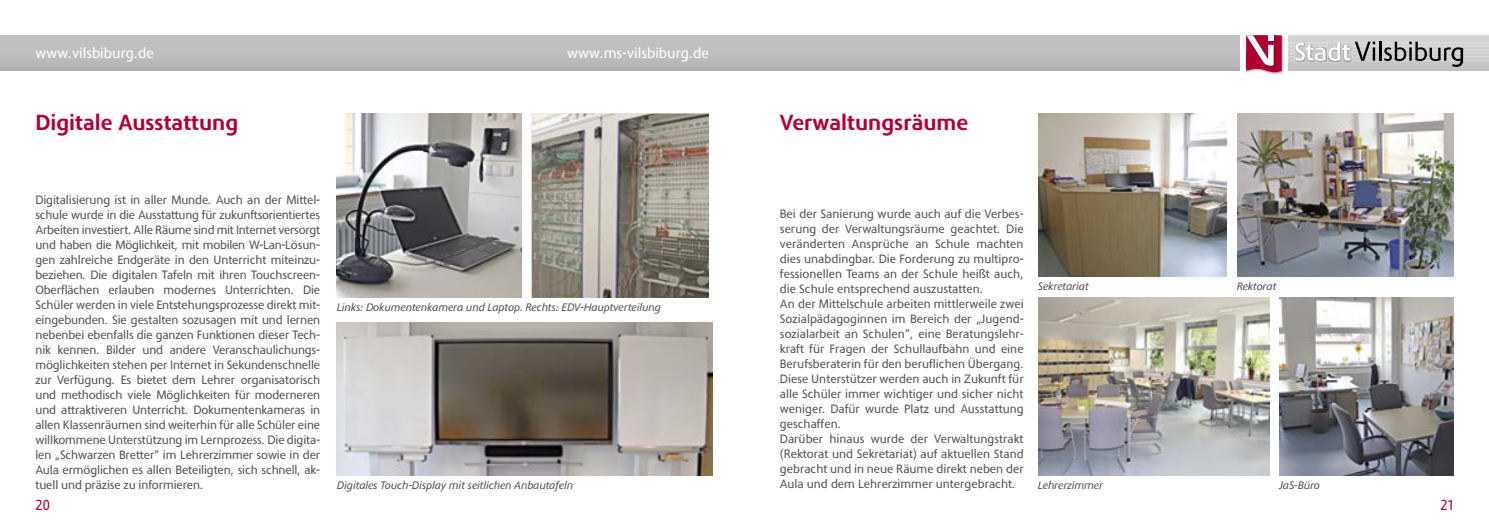
<style>
.page{position:relative;width:1489px;height:525px;background:#fff}
.page>*{position:absolute;margin:0;border:0;box-sizing:border-box;transform-origin:0 0}
.t1{font:700 22.5px "Phoenica";color:#b00033}
.t2{font:15px "Phoenica";color:#fff}
.t3{font:15px "Phoenica";color:#b00033}
.t4{font:12.5px/15px "Phoenica";color:#555;text-align:justify}
.t5{font:italic 11.25px "Phoenica";letter-spacing:-.01em;color:#555}
</style>
<div class="page">
<img style="left:337px;top:113px;width:184px;height:185px">
<img style="left:337px;top:322px;width:375px;height:153px">
<img style="left:1237px;top:113px;width:216px;height:163px">
<img style="left:1038px;top:113px;width:188px;height:163px">
<img style="left:1038px;top:298px;width:231px;height:177px">
<img style="left:531px;top:113px;width:178px;height:185px">
<img style="left:1279px;top:298px;width:174px;height:177px">
<div style="left:0;top:35px;width:744px;height:36px;background:#bfbfbf"></div>
<div style="left:744px;top:35px;width:495px;height:36px;background:#bfbfbf"></div>
<hr style="left:1287px;top:35px;width:201px;height:2px;background:#d6d6d6">
<hr style="left:1287px;top:37px;width:201px;height:1px;background:#d5d5d5">
<hr style="left:1287px;top:38px;width:201px;height:2px;background:#d4d4d4">
<hr style="left:1287px;top:40px;width:201px;height:1px;background:#d3d3d3">
<hr style="left:1287px;top:67px;width:201px;height:2px;background:#c3c3c3">
<hr style="left:1287px;top:69px;width:201px;height:1px;background:#c2c2c2">
<hr style="left:1287px;top:70px;width:201px;height:1px;background:#c1c1c1">
<svg style="left:1288px;top:41px;width:200px;height:26px;background:#b4b4b4"></svg>
<img style="left:1246px;top:35px;width:37px;height:39px">
<svg style="left:1245px;top:35px;width:36px;height:37px"></svg>
<p class="t2" style="left:35px;top:45px;width:120px">www.vilsbiburg.de</p>
<p class="t2" style="left:567px;top:45px;width:143px">www.ms-vilsbiburg.de</p>
<h1 class="t1" style="left:35px;top:109px;width:204px">Digitale Ausstattung</h1>
<p class="t4" style="left:35px;top:193px;width:286px">Digitalisierung ist in aller Munde. Auch an der Mittel&shy;schule wurde in die Ausstattung für zukunftsorientiertes Arbeiten investiert. Alle Räume sind mit Internet versorgt und haben die Möglichkeit, mit mobilen W-Lan-Lösun&shy;gen zahlreiche Endgeräte in den Unterricht miteinzu&shy;beziehen. Die digitalen Tafeln mit ihren Touchscreen-Oberflächen erlauben modernes Unterrichten. Die Schüler werden in viele Entstehungsprozesse direkt mit&shy;eingebunden. Sie gestalten sozusagen mit und lernen nebenbei ebenfalls die ganzen Funktionen dieser Tech&shy;nik kennen. Bilder und andere Veranschaulichungs&shy;möglichkeiten stehen per Internet in Sekundenschnelle zur Verfügung. Es bietet dem Lehrer organisatorisch und methodisch viele Möglichkeiten für moderneren und attraktiveren Unterricht. Dokumentenkameras in allen Klassenräumen sind weiterhin für alle Schüler eine willkommene Unterstützung im Lernprozess. Die digita&shy;len „Schwarzen Bretter“ im Lehrerzimmer sowie in der Aula ermöglichen es allen Beteiligten, sich schnell, ak&shy;tuell und präzise zu informieren.</p>
<p class="t5" style="left:337px;top:301px;width:326px">Links: Dokumentenkamera und Laptop. Rechts: EDV-Hauptverteilung</p>
<p class="t5" style="left:337px;top:478px;width:238px">Digitales Touch-Display mit seitlichen Anbautafeln</p>
<h1 class="t1" style="left:780px;top:109px;width:190px">Verwaltungsräume</h1>
<p class="t4" style="left:780px;top:206px;width:245px;text-align:left">Bei der Sanierung wurde auch auf die Verbes&shy;serung der Verwaltungsräume geachtet. Die veränderten Ansprüche an Schule machten dies unabdingbar. Die Forderung zu multipro&shy;fessionellen Teams an der Schule heißt auch, die Schule entsprechend auszustatten.<br>An der Mittelschule arbeiten mittlerweile zwei Sozialpädagoginnen im Bereich der „Jugend&shy;sozialarbeit an Schulen“, eine Beratungslehr&shy;kraft für Fragen der Schullaufbahn und eine Berufsberaterin für den beruflichen Übergang.<br>Diese Unterstützer werden auch in Zukunft für alle Schüler immer wichtiger und sicher nicht weniger. Dafür wurde Platz und Ausstattung geschaffen.<br>Darüber hinaus wurde der Verwaltungstrakt (Rektorat und Sekretariat) auf aktuellen Stand gebracht und in neue Räume direkt neben der Aula und dem Lehrerzimmer untergebracht.</p>
<p class="t5" style="left:1037px;top:280px;width:52px">Sekretariat</p>
<p class="t5" style="left:1236px;top:280px;width:41px">Rektorat</p>
<p class="t5" style="left:1037px;top:478px;width:67px">Lehrerzimmer</p>
<p class="t5" style="left:1278px;top:478px;width:42px">JaS-Büro</p>
<p class="t3" style="left:35px;top:496px;width:16px">20</p>
<p class="t3" style="left:1440px;top:496px;width:14px">21</p>
</div>
